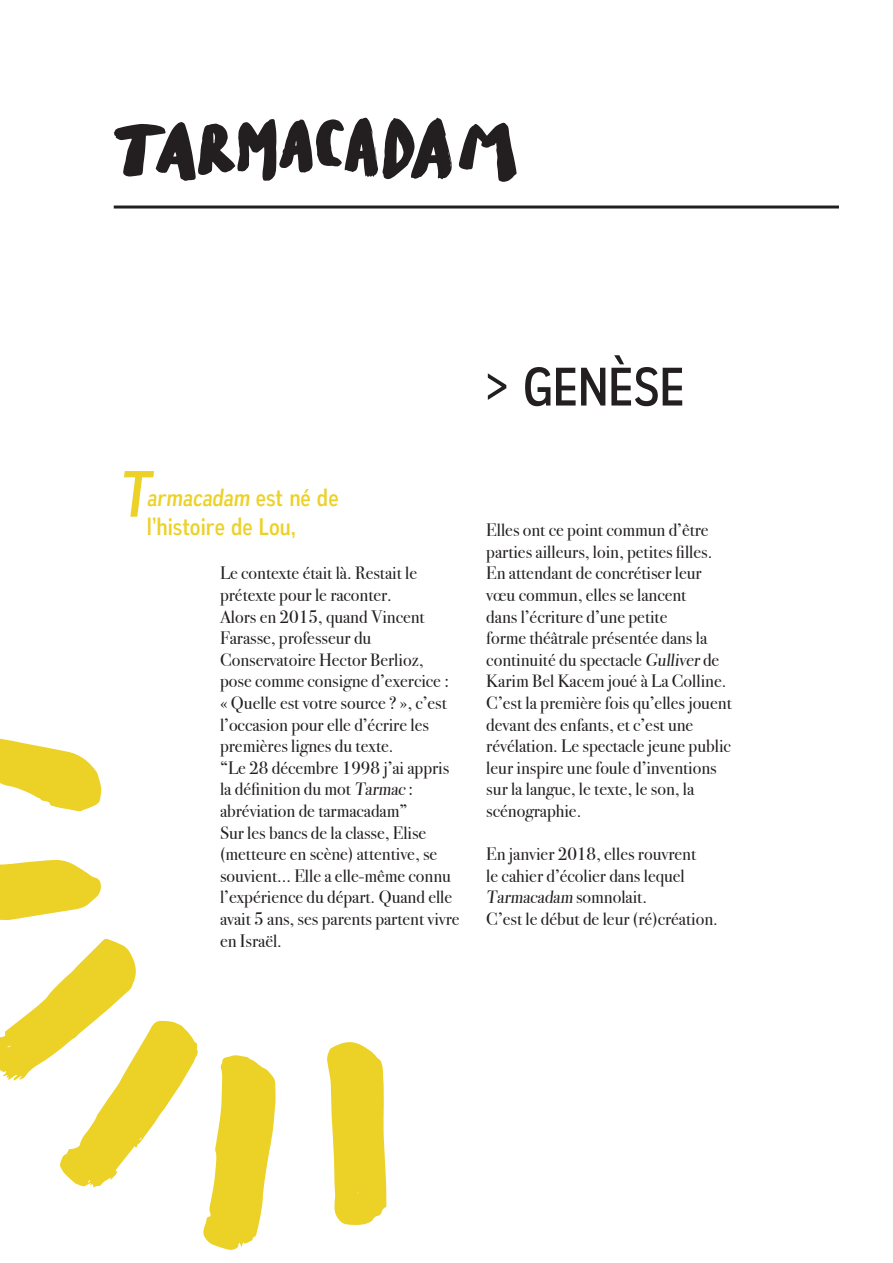
<style>
.page{position:relative;width:893px;height:1263px;background:#fff}
.page>*{position:absolute;margin:0;border:0;box-sizing:border-box;transform-origin:0 0}
.t1{font:65.1px "Autoradiographic Rg";color:#ecd126}
.t2{font:54px "Autoradiographic Rg";color:#231f20}
.t3{font:24px/28.8px "Autoradiographic Rg";color:#ecd126}
.t4{font:18px/21.6px "Bodoni Svty Two ITCTT";color:#231f20}
</style>
<div class="page">
<svg style="left:458px;top:122px;width:59px;height:60px"></svg>
<svg style="left:229px;top:118px;width:223px;height:63px"></svg>
<hr style="left:114px;top:205px;width:725px;height:3px;background:#231f20">
<svg style="left:0;top:122px;width:229px;height:690px"></svg>
<svg style="left:0;top:860px;width:101px;height:60px"></svg>
<svg style="left:0;top:739px;width:102px;height:72px"></svg>
<svg style="left:0;top:938px;width:276px;height:312px"></svg>
<svg style="left:327px;top:1042px;width:59px;height:183px"></svg>
<p class="t1" style="left:118px;top:456px;width:43px">T</p>
<p class="t3" style="left:147px;top:483px;width:193px">armacadam est né de l’histoire de Lou,</p>
<p class="t4" style="left:220px;top:560px;width:199px">Le contexte était là. Restait le prétexte pour le raconter.</p>
<p class="t4" style="left:220px;top:604px;width:230px">Alors en 2015, quand Vincent<br>Farasse, professeur du<br>Conservatoire Hector Berlioz, pose comme consigne d’exercice : « Quelle est votre source ? », c’est l’occasion pour elle d’écrire les premières lignes du texte.</p>
<p class="t4" style="left:220px;top:755px;width:231px">“Le 28 décembre 1998 j’ai appris la définition du mot Tarmac : abréviation de tarmacadam”</p>
<p class="t4" style="left:220px;top:820px;width:241px">Sur les bancs de la classe, Elise (metteure en scène) attentive, se souvient... Elle a elle-même connu l’expérience du départ. Quand elle avait 5 ans, ses parents partent vivre en Israël.</p>
<p class="t2" style="left:485px;top:355px;width:201px">&gt; GENÈSE</p>
<p class="t4" style="left:486px;top:517px;width:228px">Elles ont ce point commun d’être parties ailleurs, loin, petites filles.</p>
<p class="t4" style="left:486px;top:560px;width:247px">En attendant de concrétiser leur vœu commun, elles se lancent<br>dans l’écriture d’une petite<br>forme théâtrale présentée dans la continuité du spectacle Gulliver de<br>Karim Bel Kacem joué à La Colline.<br>C’est la première fois qu’elles jouent devant des enfants, et c’est une révélation. Le spectacle jeune public leur inspire une foule d’inventions sur la langue, le texte, le son, la scénographie.</p>
<p class="t4" style="left:486px;top:841px;width:211px">En janvier 2018, elles rouvrent le cahier d’écolier dans lequel<br>Tarmacadam somnolait.</p>
<p class="t4" style="left:486px;top:906px;width:233px">C’est le début de leur (ré)création.</p>
</div>
